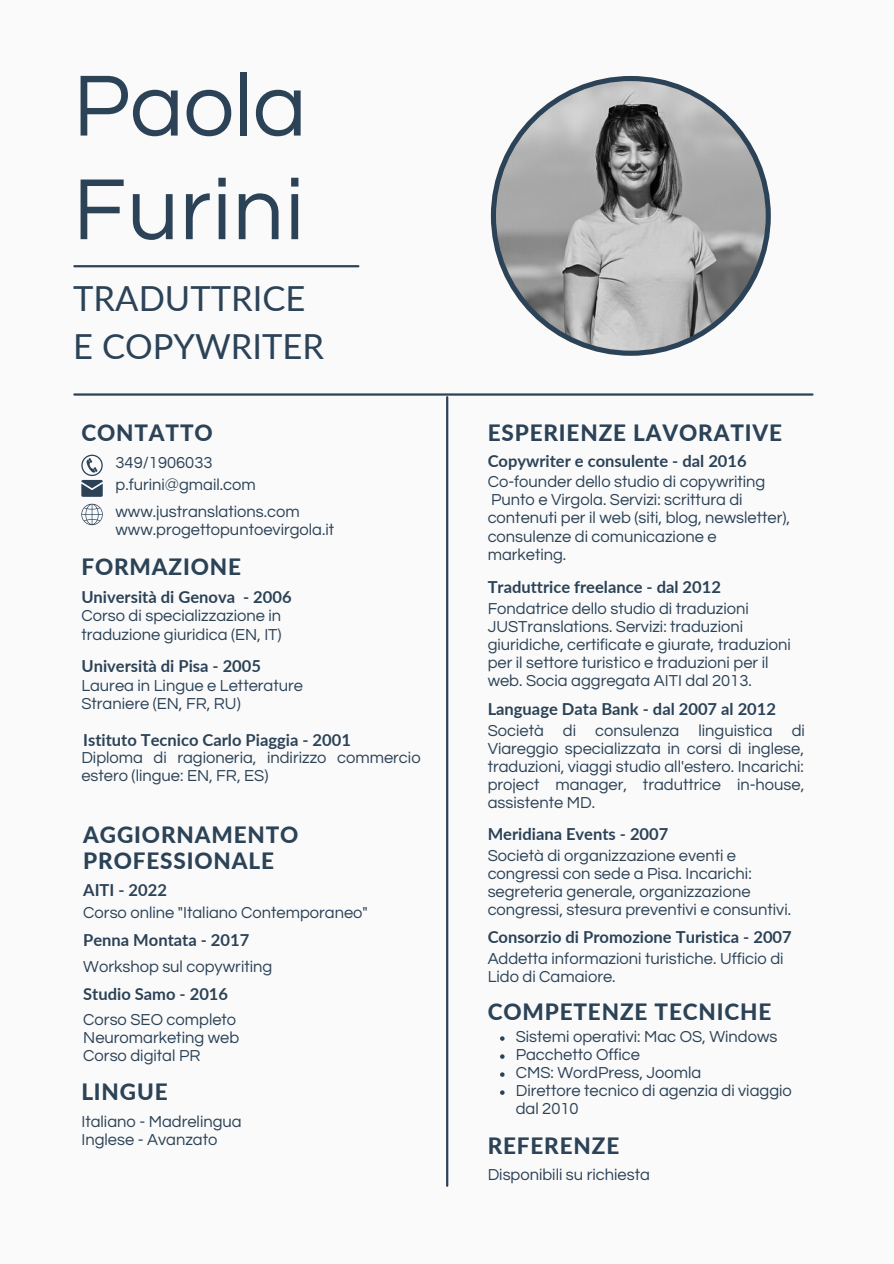
<style>
.page{position:relative;width:894px;height:1264px;background:#fff}
.page>*{position:absolute;margin:0;border:0;box-sizing:border-box;transform-origin:0 0}
.t1{font:90.15px/103.6px "Questrial";letter-spacing:.02em;color:#2b4257}
.t2{font:34.5px/47.2px "Lato";color:#2b4257}
.t3{font:800 22.5px/26px "Lato";letter-spacing:.04em;color:#2b4257}
.t4{font:16.5px/18px "Questrial";color:#2b4257}
.t5{font:700 16.5px "Lato";color:#2b4257}
</style>
<div class="page">
<div style="left:0;top:0;width:893px;height:1263px;background:#fafafa"></div>
<hr style="left:74px;top:393px;width:738px;height:2px;background:#2b4257">
<hr style="left:446px;top:397px;width:2px;height:788px;background:#2b4257">
<svg style="left:81px;top:454px;width:22px;height:43px"></svg>
<svg style="left:81px;top:504px;width:22px;height:21px"></svg>
<svg style="left:490px;top:76px;width:280px;height:280px"></svg>
<svg style="left:500px;top:1036px;width:4px;height:4px"></svg>
<svg style="left:500px;top:1054px;width:4px;height:4px"></svg>
<svg style="left:500px;top:1072px;width:4px;height:4px"></svg>
<svg style="left:500px;top:1090px;width:4px;height:4px"></svg>
<hr style="left:74px;top:265px;width:284px;height:2px;background:#2b4257">
<h1 class="t1" style="left:73px;top:56px;width:235px">Paola<br>Furini</h1>
<h2 class="t2" style="left:73px;top:274px;width:252px">TRADUTTRICE<br>E COPYWRITER</h2>
<h3 class="t3" style="left:81px;top:419px;width:133px">CONTATTO</h3>
<p class="t4" style="left:115px;top:472px;width:186px;line-height:26.2px">p.furini@gmail.com www.justranslations.com</p>
<p class="t4" style="left:115px;top:520px;width:220px">www.progettopuntoevirgola.it</p>
<p class="t4" style="left:115px;top:453px;width:98px">349/1906033</p>
<h3 class="t3" style="left:81px;top:553px;width:161px">FORMAZIONE</h3>
<p class="t5" style="left:81px;top:586px;width:212px">Università di Genova - 2006</p>
<p class="t4" style="left:81px;top:607px;width:202px">Corso di specializzazione in traduzione giuridica (EN, IT)</p>
<p class="t5" style="left:81px;top:655px;width:181px">Università di Pisa - 2005</p>
<p class="t4" style="left:81px;top:676px;width:223px">Laurea in Lingue e Letterature<br>Straniere (EN, FR, RU)</p>
<p class="t5" style="left:83px;top:729px;width:269px">Istituto Tecnico Carlo Piaggia - 2001</p>
<p class="t4" style="left:81px;top:749px;width:341px">Diploma di ragioneria, indirizzo commercio estero (lingue: EN, FR, ES)</p>
<h3 class="t3" style="left:83px;top:821px;width:217px">AGGIORNAMENTO<br>PROFESSIONALE</h3>
<p class="t5" style="left:83px;top:879px;width:85px">AITI - 2022</p>
<p class="t4" style="left:83px;top:904px;width:286px">Corso online "Italiano Contemporaneo"</p>
<p class="t5" style="left:83px;top:929px;width:167px">Penna Montata - 2017</p>
<p class="t4" style="left:83px;top:957px;width:190px">Workshop sul copywriting</p>
<p class="t5" style="left:83px;top:983px;width:146px">Studio Samo - 2016</p>
<p class="t4" style="left:83px;top:1011px;width:157px">Corso SEO completo<br>Neuromarketing web<br>Corso digital PR</p>
<h3 class="t3" style="left:81px;top:1078px;width:88px">LINGUE</h3>
<p class="t4" style="left:81px;top:1112px;width:162px">Italiano - Madrelingua<br>Inglese - Avanzato</p>
<h3 class="t3" style="left:487px;top:419px;width:296px">ESPERIENZE LAVORATIVE</h3>
<p class="t5" style="left:487px;top:450px;width:260px">Copywriter e consulente - dal 2016</p>
<p class="t4" style="left:487px;top:473px;width:304px">Co-founder dello studio di copywriting Punto e Virgola. Servizi: scrittura di contenuti per il web (siti, blog, newsletter), consulenze di comunicazione e marketing.</p>
<p class="t4" style="left:487px;top:599px;width:304px">Fondatrice dello studio di traduzioni JUSTranslations. Servizi: traduzioni giuridiche, certificate e giurate, traduzioni per il settore turistico e traduzioni per il web. Socia aggregata AITI dal 2013.</p>
<p class="t5" style="left:487px;top:698px;width:290px">Language Data Bank - dal 2007 al 2012</p>
<p class="t4" style="left:487px;top:721px;width:318px;text-align:justify">Società di consulenza linguistica di Viareggio specializzata in corsi di inglese, traduzioni, viaggi studio all'estero. Incarichi: project manager, traduttrice in-house, assistente MD.</p>
<p class="t5" style="left:487px;top:577px;width:235px">Traduttrice freelance - dal 2012</p>
<p class="t5" style="left:487px;top:823px;width:182px">Meridiana Events - 2007</p>
<p class="t4" style="left:487px;top:847px;width:305px">Società di organizzazione eventi e congressi con sede a Pisa. Incarichi: segreteria generale, organizzazione congressi, stesura preventivi e consuntivi.</p>
<p class="t4" style="left:487px;top:949px;width:297px">Addetta informazioni turistiche. Ufficio di<br>Lido di Camaiore.</p>
<p class="t5" style="left:487px;top:926px;width:305px">Consorzio di Promozione Turistica - 2007</p>
<h3 class="t3" style="left:487px;top:998px;width:285px">COMPETENZE TECNICHE</h3>
<p class="t4" style="left:515px;top:1027px;width:277px">Sistemi operativi: Mac OS, Windows<br>Pacchetto Office<br>CMS: WordPress, Joomla<br>Direttore tecnico di agenzia di viaggio dal 2010</p>
<h3 class="t3" style="left:487px;top:1132px;width:133px">REFERENZE</h3>
<p class="t4" style="left:487px;top:1166px;width:164px">Disponibili su richiesta</p>
</div>
